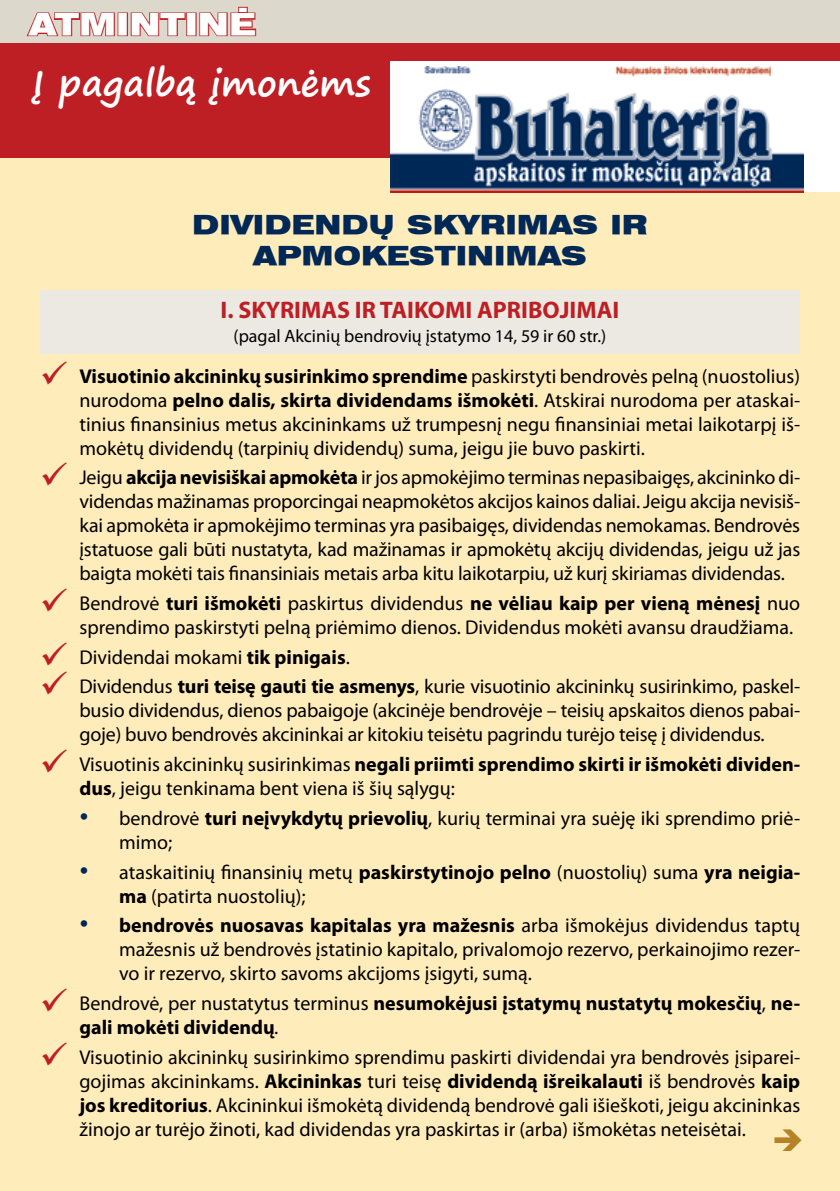
<style>
.page{position:relative;width:840px;height:1191px;background:#fff}
.page>*{position:absolute;margin:0;border:0;box-sizing:border-box;transform-origin:0 0}
.t1{font:700 35.8px "Segoe Print";color:#fff}
.t2{font:900 expanded 30px "Helvetica LT";color:#fff}
.t3{font:900 expanded 26px/31.2px "Helvetica LT";color:#002857;text-align:center}
.t4{font:700 24px "Myriad Pro";color:#be1f24}
.t5{font:20px/24px "Myriad Pro";color:#000;text-align:justify}
.t6{font:700 20px/24px "Myriad Pro";color:#000}
.t7{font:18px "Myriad Pro";color:#000}
.s1{color:#be1f24}
.s2{font-weight:700}
.s3{font-family:"Times New Roman";font-size:26px;color:#002857}
.s4{font-weight:400}
.s5{font-weight:400;font-style:italic}
</style>
<div class="page">
<div style="left:0;top:48px;width:839px;height:1143px;background:#ffecbb"></div>
<div style="left:0;top:43px;width:839px;height:114px;background:#be1f24"></div>
<div style="left:0;top:0;width:839px;height:43px;background:#dcd8cb"></div>
<div style="left:390px;top:62px;width:449px;height:130px;background:#fff"></div>
<img style="left:390px;top:67px;width:412px;height:125px">
<svg style="left:26px;top:12px;width:89px;height:25px"></svg>
<div style="left:117px;top:12px;width:11px;height:24px;border:2px solid #be1f24"></div>
<svg style="left:130px;top:12px;width:57px;height:25px"></svg>
<div style="left:186px;top:12px;width:10px;height:24px;border:2px solid #be1f24"></div>
<svg style="left:199px;top:6px;width:58px;height:31px"></svg>
<div style="left:40px;top:290px;width:759px;height:63px;background:#ebe9e1"></div>
<h2 class="t2" style="left:29px;top:4px;width:228px">ATMINTINĖ</h2>
<h1 class="t1" style="left:33px;top:50px;width:339px">Į pagalbą įmonėms</h1>
<h3 class="t3" style="left:192px;top:210px;width:456px">DIVIDENDŲ SKYRIMAS IR<br>APMOKESTINIMAS</h3>
<p class="t4" style="left:220px;top:294px;width:400px">I. SKYRIMAS IR TAIKOMI APRIBOJIMAI</p>
<p class="t7" style="left:233px;top:324px;width:374px">(pagal Akcinių bendrovių įstatymo 14, 59 ir 60 str.)</p>
<p class="t5" style="left:79px;top:363px;width:722px;text-indent:-40px"><span class="s1">✓</span> <span class="s2">Visuotinio akcininkų susirinkimo sprendime</span> paskirstyti bendrovės pelną (nuostolius) nurodoma <span class="s2">pelno dalis, skirta dividendams išmokėti</span>. Atskirai nurodoma per ataskai&shy;tinius finansinius metus akcininkams už trumpesnį negu finansiniai metai laikotarpį iš&shy;mokėtų dividendų (tarpinių dividendų) suma, jeigu jie buvo paskirti.</p>
<p class="t5" style="left:79px;top:465px;width:722px;text-indent:-40px"><span class="s1">✓</span> Jeigu <span class="s2">akcija nevisiškai apmokėta</span> ir jos apmokėjimo terminas nepasibaigęs, akcininko di&shy;videndas mažinamas proporcingai neapmokėtos akcijos kainos daliai. Jeigu akcija nevisiš&shy;kai apmokėta ir apmokėjimo terminas yra pasibaigęs, dividendas nemokamas. Bendrovės įstatuose gali būti nustatyta, kad mažinamas ir apmokėtų akcijų dividendas, jeigu už jas baigta mokėti tais finansiniais metais arba kitu laikotarpiu, už kurį skiriamas dividendas.</p>
<p class="t5" style="left:79px;top:591px;width:721px;text-indent:-40px"><span class="s1">✓</span> Bendrovė <span class="s2">turi išmokėti</span> paskirtus dividendus <span class="s2">ne vėliau kaip per vieną mėnesį</span> nuo sprendimo paskirstyti pelną priėmimo dienos. Dividendus mokėti avansu draudžiama.</p>
<p class="t5" style="left:40px;top:644px;width:311px"><span class="s1">✓</span> Dividendai mokami <span class="s2">tik pinigais</span>.</p>
<p class="t5" style="left:79px;top:674px;width:722px;text-indent:-40px"><span class="s1">✓</span> Dividendus <span class="s2">turi teisę gauti tie asmenys</span>, kurie visuotinio akcininkų susirinkimo, paskel&shy;busio dividendus, dienos pabaigoje (akcinėje bendrovėje – teisių apskaitos dienos pabai&shy;goje) buvo bendrovės akcininkai ar kitokiu teisėtu pagrindu turėjo teisę į dividendus.</p>
<p class="t5" style="left:79px;top:752px;width:721px;text-indent:-40px"><span class="s1">✓</span> Visuotinis akcininkų susirinkimas <span class="s2">negali priimti sprendimo skirti ir išmokėti dividen&shy;dus</span>, jeigu tenkinama bent viena iš šių sąlygų:</p>
<p class="t5" style="left:119px;top:805px;width:682px;text-indent:-40px"><span class="s3">•</span> bendrovė <span class="s2">turi neįvykdytų prievolių</span>, kurių terminai yra suėję iki sprendimo priė&shy;mimo;</p>
<p class="t5" style="left:119px;top:859px;width:682px;text-indent:-40px"><span class="s3">•</span> ataskaitinių finansinių metų <span class="s2">paskirstytinojo pelno</span> (nuostolių) suma <span class="s2">yra neigia&shy;ma</span> (patirta nuostolių);</p>
<p class="t5" style="left:119px;top:913px;width:682px;text-indent:-40px"><span class="s3">•</span> <span class="s2">bendrovės nuosavas kapitalas yra mažesnis</span> arba išmokėjus dividendus taptų mažesnis už bendrovės įstatinio kapitalo, privalomojo rezervo, perkainojimo rezer&shy;vo ir rezervo, skirto savoms akcijoms įsigyti, sumą.</p>
<p class="t6" style="left:79px;top:990px;width:722px;text-indent:-40px"><span class="s1">✓</span> <span class="s4">Bendrovė, per nustatytus terminus</span> nesumokėjusi įstatymų nustatytų mokesčių<span class="s4">,</span> ne&shy;gali mokėti dividendų<span class="s5">.</span></p>
<p class="t5" style="left:79px;top:1044px;width:722px;text-indent:-40px"><span class="s1">✓</span> Visuotinio akcininkų susirinkimo sprendimu paskirti dividendai yra bendrovės įsiparei&shy;gojimas akcininkams. <span class="s2">Akcininkas</span> turi teisę <span class="s2">dividendą išreikalauti</span> iš bendrovės <span class="s2">kaip jos kreditorius</span>. Akcininkui išmokėtą dividendą bendrovė gali išieškoti, jeigu akcininkas žinojo ar turėjo žinoti, kad dividendas yra paskirtas ir (arba) išmokėtas neteisėtai.</p>
</div>
